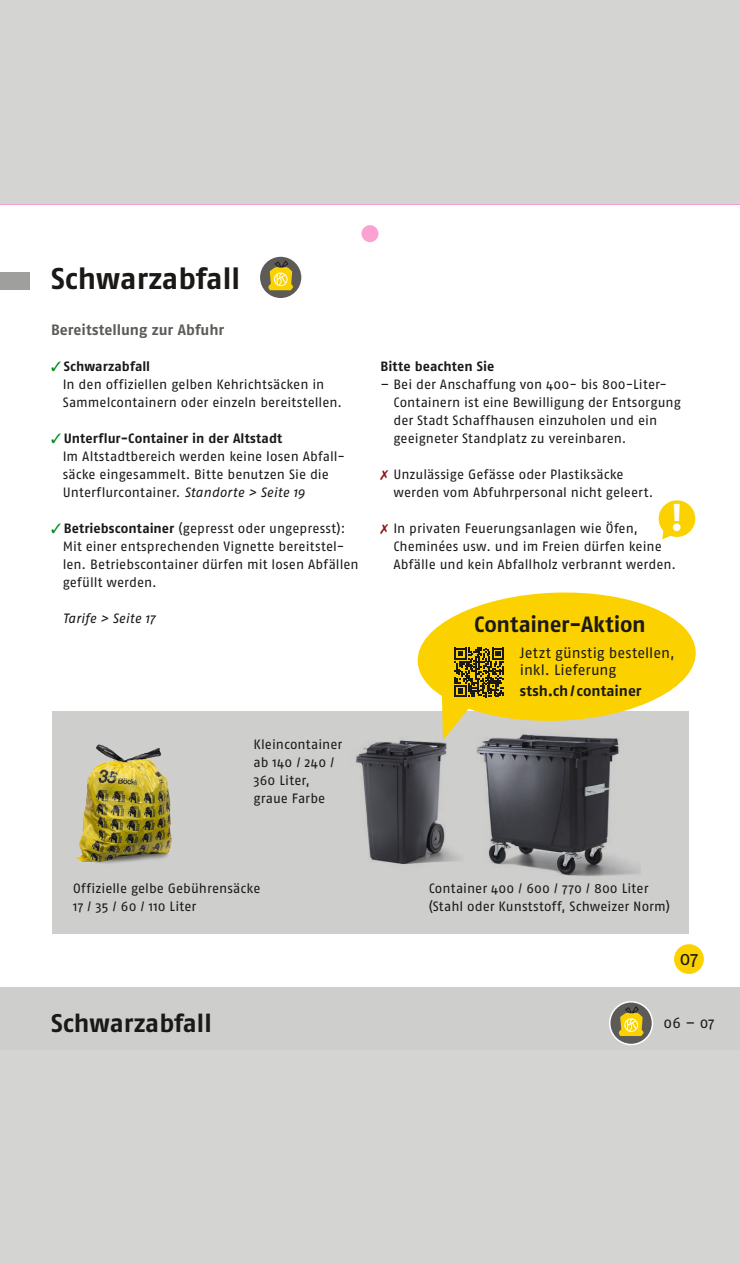
<style>
.page{position:relative;width:740px;height:1263px;background:#d4d4d3}
.page>*{position:absolute;margin:0;border:0;box-sizing:border-box;transform-origin:0 0}
.t1{font:700 37.2px "Fago No";color:#fff}
.t2{font:700 30px "Fago No";letter-spacing:.005em;color:#1b1917}
.t3{font:700 25.5px "Fago No";color:#1b1917}
.t4{font:700 22.05px "Fago No";letter-spacing:-.01em;color:#1b1917}
.t5{font:19.5px "Fago No";color:#1b1917}
.t6{font:700 15px "Fago No";letter-spacing:-.005em;color:#5d5b58}
.t7{font:15px "Fago No";color:#1b1917}
.t8{font:14.85px/17px "Fago No";color:#1b1917}
.t9{font:700 14.85px "Fago No";letter-spacing:.005em;color:#1b1917}
.t10{font:13.5px/18px "Fago No";color:#1b1917}
.t11{font:700 13.5px "Fago No";letter-spacing:.005em;color:#1b1917}
.t12{font:italic 13.5px "Fago No";letter-spacing:.01em;color:#1b1917}
.s1{color:#008c1c}
.s2{font-weight:700}
.s3{font-style:italic}
.s4{color:#900e16}
</style>
<div class="page">
<div style="left:0;top:204px;width:740px;height:845px;background:#fff"></div>
<div style="left:0;top:987px;width:740px;height:62px;background:#cececd"></div>
<div style="left:52px;top:711px;width:636px;height:222px;background:#cececd"></div>
<div style="left:0;top:272px;width:30px;height:17px;background:#9f9f9d"></div>
<div style="left:259px;top:255px;width:45px;height:44px;border:2px solid #fff;border-radius:50%"></div>
<img style="left:476px;top:740px;width:165px;height:136px">
<img style="left:356px;top:740px;width:104px;height:125px">
<div style="left:659px;top:500px;width:36px;height:37px;background:#fbd200;border-radius:50%"></div>
<svg style="left:662px;top:529px;width:11px;height:10px"></svg>
<div style="left:610px;top:1002px;width:42px;height:42px;background:#5d5b58;border-radius:50%"></div>
<div style="left:609px;top:1001px;width:44px;height:44px;border:2px solid #fff;border-radius:50%"></div>
<svg style="left:619px;top:1006px;width:24px;height:30px"></svg>
<svg style="left:259px;top:256px;width:43px;height:43px"></svg>
<div style="left:259px;top:255px;width:44px;height:44px;border:2px solid #fff;border-radius:50%"></div>
<svg style="left:268px;top:260px;width:26px;height:31px"></svg>
<svg style="left:417px;top:592px;width:279px;height:148px"></svg>
<img style="left:76px;top:744px;width:96px;height:120px">
<div style="left:674px;top:944px;width:30px;height:30px;background:#fbd200;border-radius:50%"></div>
<div style="left:361px;top:225px;width:17px;height:17px;background:#fca1d1;border-radius:50%"></div>
<hr style="left:0;top:204px;width:740px;height:1px;background:#ea0090">
<h2 class="t2" style="left:51px;top:261px;width:191px">Schwarzabfall</h2>
<p class="t6" style="left:51px;top:321px;width:175px">Bereitstellung zur Abfuhr</p>
<p class="t10" style="left:63px;top:357px;width:281px;text-indent:-12px"><span class="s1">✓</span> <span class="s2">Schwarzabfall<br></span>In den offiziellen gelben Kehrichtsäcken in<br>Sammelcontainern oder einzeln bereitstellen.</p>
<p class="t10" style="left:63px;top:429px;width:284px;text-indent:-12px"><span class="s1">✓</span> <span class="s2">Unterflur-Container in der Altstadt<br></span>Im Altstadtbereich werden keine losen Abfall&shy;säcke eingesammelt. Bitte benutzen Sie die Unterflurcontainer. <span class="s3">Standorte &gt; Seite 19</span></p>
<p class="t10" style="left:63px;top:519px;width:297px;text-indent:-12px"><span class="s1">✓</span> <span class="s2">Betriebscontainer</span> (gepresst oder ungepresst):<br>Mit einer entsprechenden Vignette bereitstel&shy;len. Betriebscontainer dürfen mit losen Abfällen gefüllt werden.</p>
<p class="t12" style="left:63px;top:611px;width:94px">Tarife &gt; Seite 17</p>
<p class="t10" style="left:254px;top:735px;width:90px">Kleincontainer ab 140 / 240 /<br>360 Liter, graue Farbe</p>
<p class="t11" style="left:381px;top:358px;width:115px">Bitte beachten Sie</p>
<p class="t10" style="left:393px;top:375px;width:289px;text-indent:-13px">– Bei der Anschaffung von 400- bis 800-Liter-Containern ist eine Bewilligung der Entsorgung der Stadt Schaffhausen einzuholen und ein geeigneter Standplatz zu vereinbaren.</p>
<p class="t10" style="left:393px;top:465px;width:261px;text-indent:-13px"><span class="s4">✗</span> Unzulässige Gefässe oder Plastiksäcke werden vom Abfuhrpersonal nicht geleert.</p>
<p class="t10" style="left:393px;top:519px;width:284px;text-indent:-13px"><span class="s4">✗</span> In privaten Feuerungsanlagen wie Öfen,<br>Cheminées usw. und im Freien dürfen keine<br>Abfälle und kein Abfallholz verbrannt werden.</p>
<h1 class="t1" style="left:670px;top:496px;width:15px">!</h1>
<h3 class="t4" style="left:474px;top:611px;width:173px">Container-Aktion</h3>
<p class="t8" style="left:520px;top:644px;width:156px">Jetzt günstig bestellen, inkl. Lieferung</p>
<p class="t9" style="left:520px;top:682px;width:123px">stsh.ch/container</p>
<p class="t10" style="left:73px;top:879px;width:189px">Offizielle gelbe Gebührensäcke<br>17 / 35 / 60 / 110 Liter</p>
<h3 class="t3" style="left:51px;top:1008px;width:162px">Schwarzabfall</h3>
<p class="t10" style="left:429px;top:879px;width:243px">Container 400 / 600 / 770 / 800 Liter (Stahl oder Kunststoff, Schweizer Norm)</p>
<h3 class="t5" style="left:679px;top:947px;width:20px">07</h3>
<p class="t7" style="left:663px;top:1014px;width:52px">06 – 07</p>
</div>
